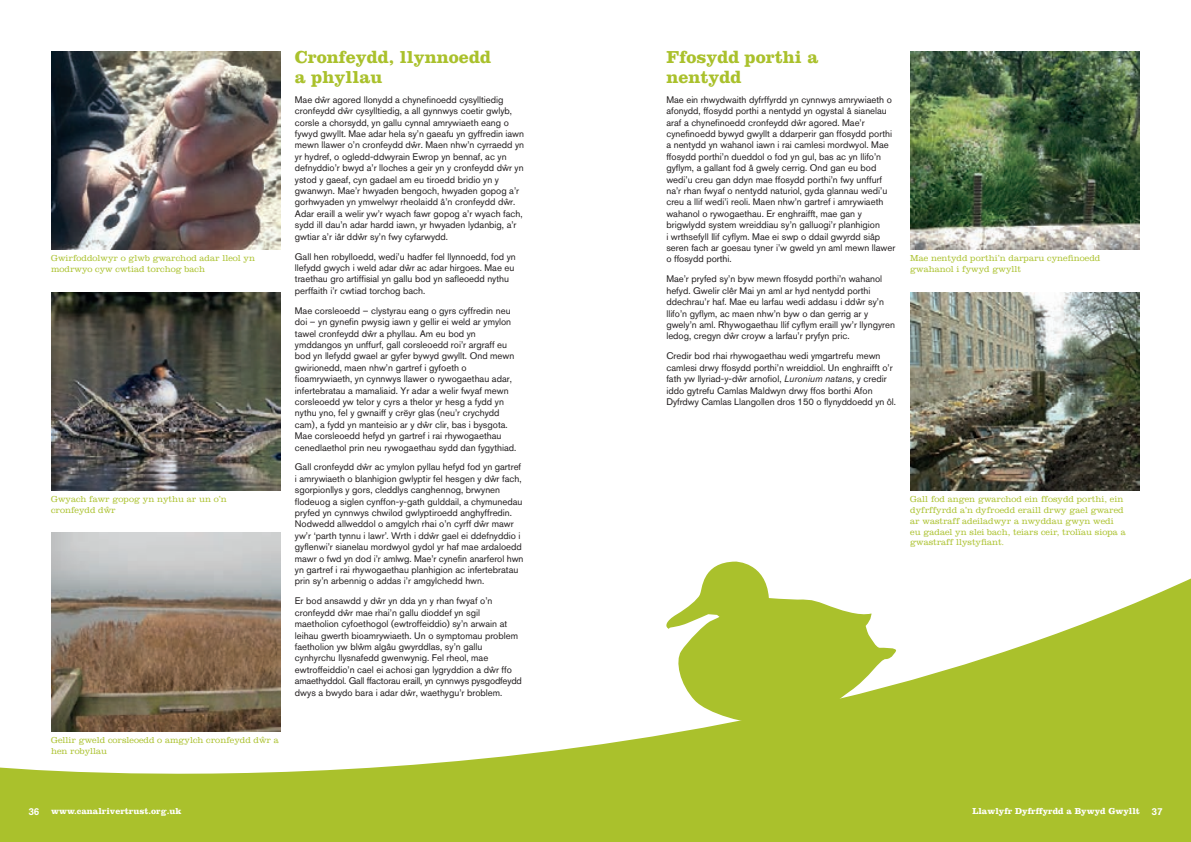
<style>
.page{position:relative;width:1191px;height:842px;background:#fff}
.page>*{position:absolute;margin:0;border:0;box-sizing:border-box;transform-origin:0 0}
.t1{font:700 18px/20px "Clarendon LT Std";color:#aac12c}
.t2{font:9.5px/11.4px "Akzidenz Grotesk BQ";color:#231f20}
.t3{font:300 9px/10.8px "Clarendon LT Std";color:#aac12c}
.t4{font:700 9px "Clarendon LT Std";color:#fff}
.s1{font-style:italic}
.s2{font-family:"Akzidenz Grotesk BQ";font-weight:500;font-size:10px}
</style>
<div class="page">
<svg style="left:0;top:578px;width:1191px;height:264px;fill:#aac12c"></svg>
<img style="left:51px;top:51px;width:230px;height:198px">
<img style="left:910px;top:51px;width:230px;height:198px">
<img style="left:51px;top:292px;width:230px;height:198px">
<img style="left:51px;top:533px;width:230px;height:198px">
<img style="left:910px;top:292px;width:230px;height:198px">
<svg style="left:665px;top:562px;width:232px;height:163px"></svg>
<h1 class="t1" style="left:295px;top:47px;width:198px">Cronfeydd, llynnoedd a phyllau</h1>
<p class="t2" style="left:295px;top:94px;width:231px">Mae dwˆ r agored llonydd a chynefinoedd cysylltiedig cronfeydd dwˆ r cysylltiedig, a all gynnwys coetir gwlyb, corsle a chorsydd, yn gallu cynnal amrywiaeth eang o fywyd gwyllt. Mae adar hela sy’n gaeafu yn gyffredin iawn mewn llawer o’n cronfeydd dwˆ r. Maen nhw’n cyrraedd yn yr hydref, o ogledd-ddwyrain Ewrop yn bennaf, ac yn defnyddio’r bwyd a’r lloches a geir yn y cronfeydd dwˆ r yn ystod y gaeaf, cyn gadael am eu tiroedd bridio yn y gwanwyn. Mae’r hwyaden bengoch, hwyaden gopog a’r gorhwyaden yn ymwelwyr rheolaidd â’n cronfeydd dwˆ r.<br>Adar eraill a welir yw’r wyach fawr gopog a’r wyach fach, sydd ill dau’n adar hardd iawn, yr hwyaden lydanbig, a’r gwtiar a’r iâr ddwˆ r sy’n fwy cyfarwydd.</p>
<p class="t2" style="left:295px;top:250px;width:222px">Gall hen robylloedd, wedi’u hadfer fel llynnoedd, fod yn llefydd gwych i weld adar dwˆ r ac adar hirgoes. Mae eu traethau gro artiffisial yn gallu bod yn safleoedd nythu perffaith i’r cwtiad torchog bach.</p>
<p class="t2" style="left:295px;top:305px;width:223px">Mae corsleoedd – clystyrau eang o gyrs cyffredin neu doi – yn gynefin pwysig iawn y gellir ei weld ar ymylon tawel cronfeydd dwˆ r a phyllau. Am eu bod yn ymddangos yn unffurf, gall corsleoedd roi’r argraff eu bod yn llefydd gwael ar gyfer bywyd gwyllt. Ond mewn gwirionedd, maen nhw’n gartref i gyfoeth o fioamrywiaeth, yn cynnwys llawer o rywogaethau adar, infertebratau a mamaliaid. Yr adar a welir fwyaf mewn corsleoedd yw telor y cyrs a thelor yr hesg a fydd yn nythu yno, fel y gwnaiff y crëyr glas (neu’r crychydd cam), a fydd yn manteisio ar y dwˆ r clir, bas i bysgota.<br>Mae corsleoedd hefyd yn gartref i rai rhywogaethau cenedlaethol prin neu rywogaethau sydd dan fygythiad.</p>
<p class="t2" style="left:295px;top:461px;width:230px">Gall cronfeydd dwˆ r ac ymylon pyllau hefyd fod yn gartref i amrywiaeth o blanhigion gwlyptir fel hesgen y dwˆ r fach, sgorpionllys y gors, cleddlys canghennog, brwynen flodeuog a siglen cynffon-y-gath gulddail, a chymunedau pryfed yn cynnwys chwilod gwlyptiroedd anghyffredin.<br>Nodwedd allweddol o amgylch rhai o’n cyrff dwˆ r mawr yw’r ‘parth tynnu i lawr’. Wrth i ddwˆ r gael ei ddefnyddio i gyflenwi’r sianelau mordwyol gydol yr haf mae ardaloedd mawr o fwd yn dod i’r amlwg. Mae’r cynefin anarferol hwn yn gartref i rai rhywogaethau planhigion ac infertebratau prin sy’n arbennig o addas i’r amgylchedd hwn.</p>
<p class="t2" style="left:295px;top:595px;width:228px">Er bod ansawdd y dwˆ r yn dda yn y rhan fwyaf o’n cronfeydd dwˆ r mae rhai’n gallu dioddef yn sgil maetholion cyfoethogol (ewtroffeiddio) sy’n arwain at leihau gwerth bioamrywiaeth. Un o symptomau problem faetholion yw blwˆ m algâu gwyrddlas, sy’n gallu cynhyrchu llysnafedd gwenwynig. Fel rheol, mae ewtroffeiddio’n cael ei achosi gan lygryddion a dwˆ r ffo amaethyddol. Gall ffactorau eraill, yn cynnwys pysgodfeydd dwys a bwydo bara i adar dwˆ r, waethygu’r broblem.</p>
<h1 class="t1" style="left:666px;top:47px;width:153px">Ffosydd porthi a nentydd</h1>
<p class="t2" style="left:666px;top:94px;width:231px">Mae ein rhwydwaith dyfrffyrdd yn cynnwys amrywiaeth o afonydd, ffosydd porthi a nentydd yn ogystal â sianelau araf a chynefinoedd cronfeydd dwˆ r agored. Mae’r cynefinoedd bywyd gwyllt a ddarperir gan ffosydd porthi a nentydd yn wahanol iawn i rai camlesi mordwyol. Mae ffosydd porthi’n dueddol o fod yn gul, bas ac yn llifo’n gyflym, a gallant fod â gwely cerrig. Ond gan eu bod wedi’u creu gan ddyn mae ffosydd porthi’n fwy unffurf na’r rhan fwyaf o nentydd naturiol, gyda glannau wedi’u creu a llif wedi’i reoli. Maen nhw’n gartref i amrywiaeth wahanol o rywogaethau. Er enghraifft, mae gan y brigwlydd system wreiddiau sy’n galluogi’r planhigion<br>i wrthsefyll llif cyflym. Mae ei swp o ddail gwyrdd siâp seren fach ar goesau tyner i’w gweld yn aml mewn llawer o ffosydd porthi.</p>
<p class="t2" style="left:666px;top:273px;width:230px">Mae’r pryfed sy’n byw mewn ffosydd porthi’n wahanol hefyd. Gwelir clêr Mai yn aml ar hyd nentydd porthi ddechrau’r haf. Mae eu larfau wedi addasu i ddwˆ r sy’n llifo’n gyflym, ac maen nhw’n byw o dan gerrig ar y gwely’n aml. Rhywogaethau llif cyflym eraill yw’r llyngyren ledog, cregyn dwˆ r croyw a larfau’r pryfyn pric.</p>
<p class="t2" style="left:666px;top:350px;width:231px">Credir bod rhai rhywogaethau wedi ymgartrefu mewn camlesi drwy ffosydd porthi’n wreiddiol. Un enghraifft o’r fath yw llyriad-y-dwˆ r arnofiol, <span class="s1">Luronium natans</span>, y credir iddo gytrefu Camlas Maldwyn drwy ffos borthi Afon Dyfrdwy Camlas Llangollen dros 150 o flynyddoedd yn ôl.</p>
<p class="t3" style="left:51px;top:253px;width:205px">Gwirfoddolwyr o glwb gwarchod adar lleol yn modrwyo cyw cwtiad torchog bach</p>
<p class="t3" style="left:910px;top:253px;width:192px">Mae nentydd porthi’n darparu cynefinoedd gwahanol i fywyd gwyllt</p>
<p class="t3" style="left:51px;top:494px;width:177px">Gwyach fawr gopog yn nythu ar un o’n cronfeydd dwˆ r</p>
<p class="t3" style="left:910px;top:494px;width:217px">Gall fod angen gwarchod ein ffosydd porthi, ein dyfrffyrdd a’n dyfroedd eraill drwy gael gwared ar wastraff adeiladwyr a nwyddau gwyn wedi eu gadael yn slei bach, teiars ceir, trolïau siopa a gwastraff llystyfiant.</p>
<p class="t3" style="left:51px;top:735px;width:229px">Gellir gweld corsleoedd o amgylch cronfeydd dwˆ r a hen robyllau</p>
<p class="t4" style="left:28px;top:805px;width:155px"><span class="s2">36</span> www.canalrivertrust.org.uk</p>
<p class="t4" style="left:972px;top:805px;width:192px">Llawlyfr Dyfrffyrdd a Bywyd Gwyllt <span class="s2">37</span></p>
</div>
